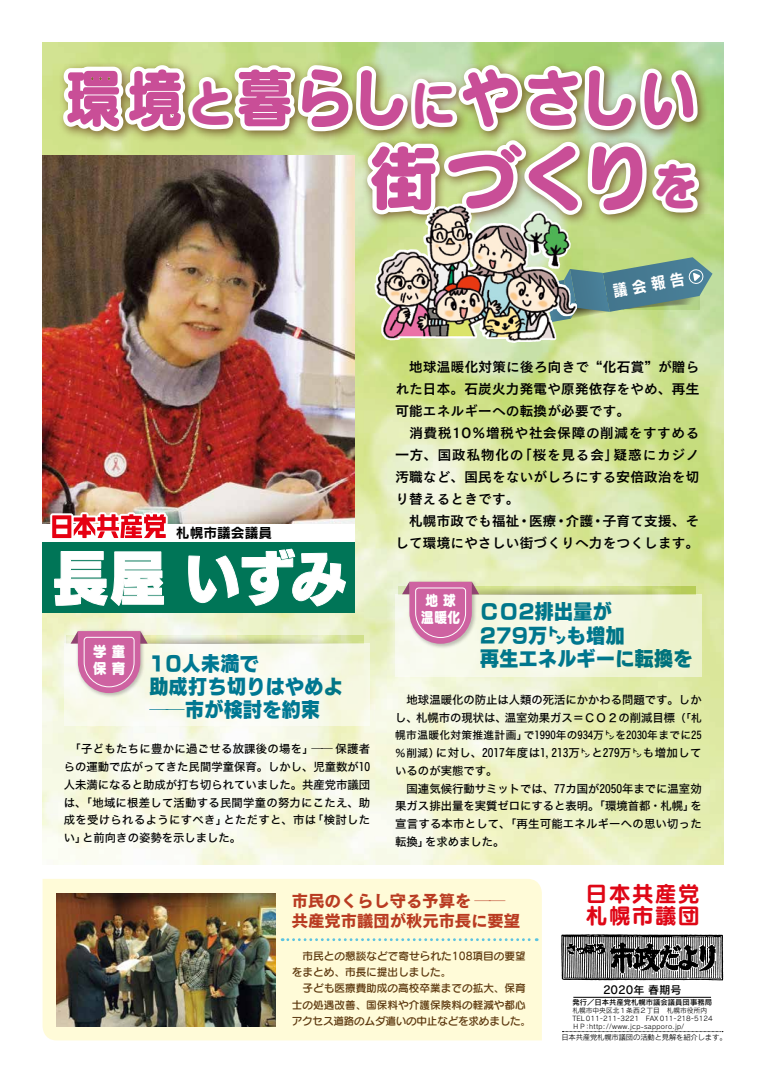
<style>
.page{position:relative;width:766px;height:1083px;background:#fff}
.page>*{position:absolute;margin:0;border:0;box-sizing:border-box;transform-origin:0 0}
.t1{font:70.9px "Seurat Pro EB";color:#c94e97}
.t2{font:63.8px "Seurat Pro EB";letter-spacing:.065em;color:#c94e97;scale:.9 1}
.t3{font:58.1px "New Rodin Pro EB";letter-spacing:.01em;color:#fff;scale:.95 1}
.t4{font:22px/22.7px "Seurat Pro B";letter-spacing:.05em;color:#df0716}
.t5{font:19.8px/23.4px "New Rodin Pro EB";letter-spacing:.025em;color:#007a9c;scale:.95 1}
.t6{font:16.3px/19.8px "New Cezanne Pro B";color:#b93b21}
.t7{font:16.2px "Rodin Pro B";color:#fff;scale:.9 1}
.t8{font:14.9px/17px "Seurat Pro EB";letter-spacing:.325em;color:#fff;text-align:center;scale:.89 1}
.t9{font:14.9px/17px "Seurat Pro EB";letter-spacing:.325em;color:#fff;scale:.95 1}
.t10{font:13.7px "Rodin Pro B";color:#000}
.t11{font:13.5px/22px "New Cezanne Pro DB";letter-spacing:.025em;color:#000}
.t12{font:13.5px "New Cezanne Pro DB";letter-spacing:.06em;color:#000}
.t13{font:11.3px/17.7px "Hiragino Kaku W5 90 ms RKSJ H";color:#000;text-align:right}
.t14{font:11.3px "Hiragino Kaku W5 90 ms RKSJ H";letter-spacing:.02em;color:#000}
.t15{font:11px "Rodin Pro DB";color:#000}
.t16{font:10.6px/16.3px "Seurat Pro DB";color:#5d380e}
.t17{font:10.6px "Hiragino Kaku W5 90 ms RKSJ H";color:#000}
.t18{font:10.6px "Hiragino Kaku W5 90 ms RKSJ H";letter-spacing:.035em;color:#000}
.t19{font:7.3px "Rodin Pro M";letter-spacing:-.025em;color:#000}
.t20{font:7.3px "Rodin Pro DB";color:#000}
.t21{font:6.7px "Rodin Pro M";color:#000}
.t22{font:6.7px "Rodin Pro M";letter-spacing:.05em;color:#000}
.s1{font-size:49.6px}
.s2{font-family:"New Rodin Pro L"}
.s3{font-size:10.6px}
.s4{font-family:"Koz Min Pro";font-weight:300}
</style>
<div class="page">
<div style="left:43px;top:879px;width:498px;height:161px;background:#fffbd8"></div>
<img style="left:43px;top:43px;width:680px;height:822px">
<svg style="left:282px;top:938px;width:255px;height:3px"></svg>
<svg style="left:561px;top:934px;width:162px;height:46px"></svg>
<svg style="left:562px;top:1031px;width:160px;height:1px"></svg>
<hr style="left:573px;top:997px;width:137px;height:1px;background:#000">
<img style="left:57px;top:893px;width:218px;height:133px">
<svg style="left:395px;top:594px;width:306px;height:82px;fill:#f5f8e5"></svg>
<img style="left:406px;top:579px;width:72px;height:71px">
<svg style="left:398px;top:582px;width:297px;height:62px"></svg>
<div style="left:64px;top:644px;width:306px;height:82px;background:linear-gradient(to right,#fafbef,#f8faea)"></div>
<img style="left:75px;top:628px;width:72px;height:71px">
<svg style="left:67px;top:631px;width:296px;height:62px"></svg>
<svg style="left:544px;top:257px;width:168px;height:65px"></svg>
<div style="left:360px;top:134px;width:350px;height:93px;background:#653d18;opacity:.75"></div>
<svg style="left:59px;top:42px;width:645px;height:181px"></svg>
<img style="left:374px;top:204px;width:84px;height:129px">
<img style="left:43px;top:156px;width:311px;height:368px">
<div style="left:43px;top:541px;width:311px;height:72px;background:#007557"></div>
<div style="left:43px;top:524px;width:311px;height:17px;background:#fff"></div>
<svg style="left:54px;top:551px;width:110px;height:55px"></svg>
<svg style="left:188px;top:548px;width:158px;height:59px"></svg>
<svg style="left:50px;top:512px;width:118px;height:27px"></svg>
<h2 class="t2" style="left:64px;top:53px;width:704px">環境<span class="s1">と</span>暮らし<span class="s1">に</span>やさしい</h2>
<h1 class="t1" style="left:368px;top:128px;width:331px">街づくり<span class="s1">を</span></h1>
<p class="t10" style="left:176px;top:524px;width:98px">札幌市議会議員</p>
<h3 class="t3" style="left:53px;top:527px;width:310px">長屋いずみ</h3>
<h3 class="t9" style="left:93px;top:642px;width:36px">学童保育</h3>
<h3 class="t5" style="left:150px;top:650px;width:204px">10人未満で<br>助成打ち切りはやめよ</h3>
<h3 class="t5" style="left:150px;top:696px;width:181px"><span class="s2">――</span>市が検討を約束</h3>
<p class="t13" style="left:64px;top:741px;width:308px">　「子どもたちに豊かに過ごせる放課後の場を」―― 保護者らの運動で広がってきた民間学童保育。しかし、児童数が10人未満になると助成が打ち切られていました。共産党市議団は、「地域に根差して活動する民間学童の努力にこたえ、助「検討した</p>
<p class="t13" style="left:82px;top:812px;width:160px;text-align:left;text-indent:-18px">成を受けられるようにすべき」と前向きの姿勢を示しました。</p>
<p class="t13" style="left:223px;top:812px;width:94px">とただすと、市は</p>
<p class="t13" style="left:64px;top:829px;width:24px">い」</p>
<h3 class="t7" style="left:611px;top:280px;width:82px;rotate:-10deg">議会報告</h3>
<p class="t11" style="left:395px;top:354px;width:305px">　地球温暖化対策に後ろ向きで“化石賞”が贈ら</p>
<p class="t11" style="left:395px;top:376px;width:305px">れた日本。石炭火力発電や原発依存をやめ、再生</p>
<p class="t11" style="left:395px;top:398px;width:236px">可能エネルギーへの転換が必要です。</p>
<p class="t12" style="left:395px;top:421px;width:305px">　消費税10％増税や社会保障の削減をすすめる</p>
<p class="t11" style="left:613px;top:442px;width:87px">疑惑にカジノ</p>
<p class="t11" style="left:518px;top:442px;width:101px">「桜を見る会」</p>
<p class="t11" style="left:395px;top:442px;width:305px">一方、国政私物化の<br>汚職など、国民をないがしろにする安倍政治を切り替えるときです。<br>　札幌市政でも福祉・医療・介護・子育て支援、そして環境にやさしい街づくりへ力をつくします。</p>
<h3 class="t8" style="left:420px;top:592px;width:46px">地球温暖化</h3>
<h3 class="t5" style="left:480px;top:599px;width:225px">ＣＯ2排出量が<br>279万㌧も増加<br>再生エネルギーに転換を</h3>
<p class="t13" style="left:395px;top:691px;width:308px">　地球温暖化の防止は人類の死活にかかわる問題です。しか</p>
<p class="t13" style="left:504px;top:709px;width:198px">温室効果ガス＝ＣＯ２の削減目標<span class="s3">（「札</span></p>
<p class="t13" style="left:416px;top:709px;width:92px">札幌市の現状は、</p>
<p class="t13" style="left:395px;top:709px;width:24px">し、</p>
<p class="t17" style="left:523px;top:730px;width:179px">で1990年の934万㌧を2030年までに25</p>
<p class="t18" style="left:395px;top:730px;width:133px">幌市温暖化対策推進計画」</p>
<p class="t13" style="left:435px;top:745px;width:267px">に対し、2017年度は1,213万<span class="s3">㌧</span>と279万<span class="s3">㌧</span>も増加して</p>
<p class="t17" style="left:395px;top:748px;width:45px">％削減）</p>
<p class="t13" style="left:395px;top:762px;width:104px">いるのが実態です。</p>
<p class="t13" style="left:395px;top:780px;width:308px">　国連気候行動サミットでは、77カ国が2050年までに温室効</p>
<p class="t13" style="left:690px;top:798px;width:13px">を</p>
<p class="t13" style="left:395px;top:798px;width:301px">果ガス排出量を実質ゼロにすると表明。「環境首都・札幌」</p>
<p class="t14" style="left:395px;top:818px;width:308px">宣言する本市として、「再生可能エネルギーへの思い切った</p>
<p class="t13" style="left:425px;top:833px;width:81px">を求めました。</p>
<p class="t13" style="left:395px;top:833px;width:36px">転換」</p>
<h3 class="t6" style="left:292px;top:890px;width:230px">市民のくらし守る予算を <span class="s4">――</span>共産党市議団が秋元市長に要望</h3>
<p class="t16" style="left:292px;top:947px;width:241px;text-indent:11px">市民との懇談などで寄せられた108項目の要望をまとめ、市長に提出しました。<br>　子ども医療費助成の高校卒業までの拡大、保育士の処遇改善、国保料や介護保険料の軽減や都心アクセス道路のムダ遣いの中止などを求めました。</p>
<h3 class="t4" style="left:585px;top:881px;width:116px">日本共産党札幌市議団</h3>
<p class="t15" style="left:603px;top:983px;width:80px">2020年春期号</p>
<p class="t20" style="left:572px;top:998px;width:141px">発行／日本共産党札幌市議会議員団事務局</p>
<p class="t19" style="left:561px;top:1032px;width:167px">日本共産党札幌市議団の活動と見解を紹介します。</p>
<p class="t21" style="left:572px;top:1006px;width:136px">札幌市中央区北１条西２丁目　札幌市役所内</p>
<p class="t21" style="left:572px;top:1014px;width:142px">TEL011－211－3221　FAX011－218－5124</p>
<p class="t22" style="left:589px;top:1022px;width:96px">http://www.jcp-sapporo.jp/</p>
<p class="t21" style="left:572px;top:1022px;width:15px">ＨＰ</p>
<p class="t21" style="left:584px;top:1022px;width:8px">：</p>
</div>
